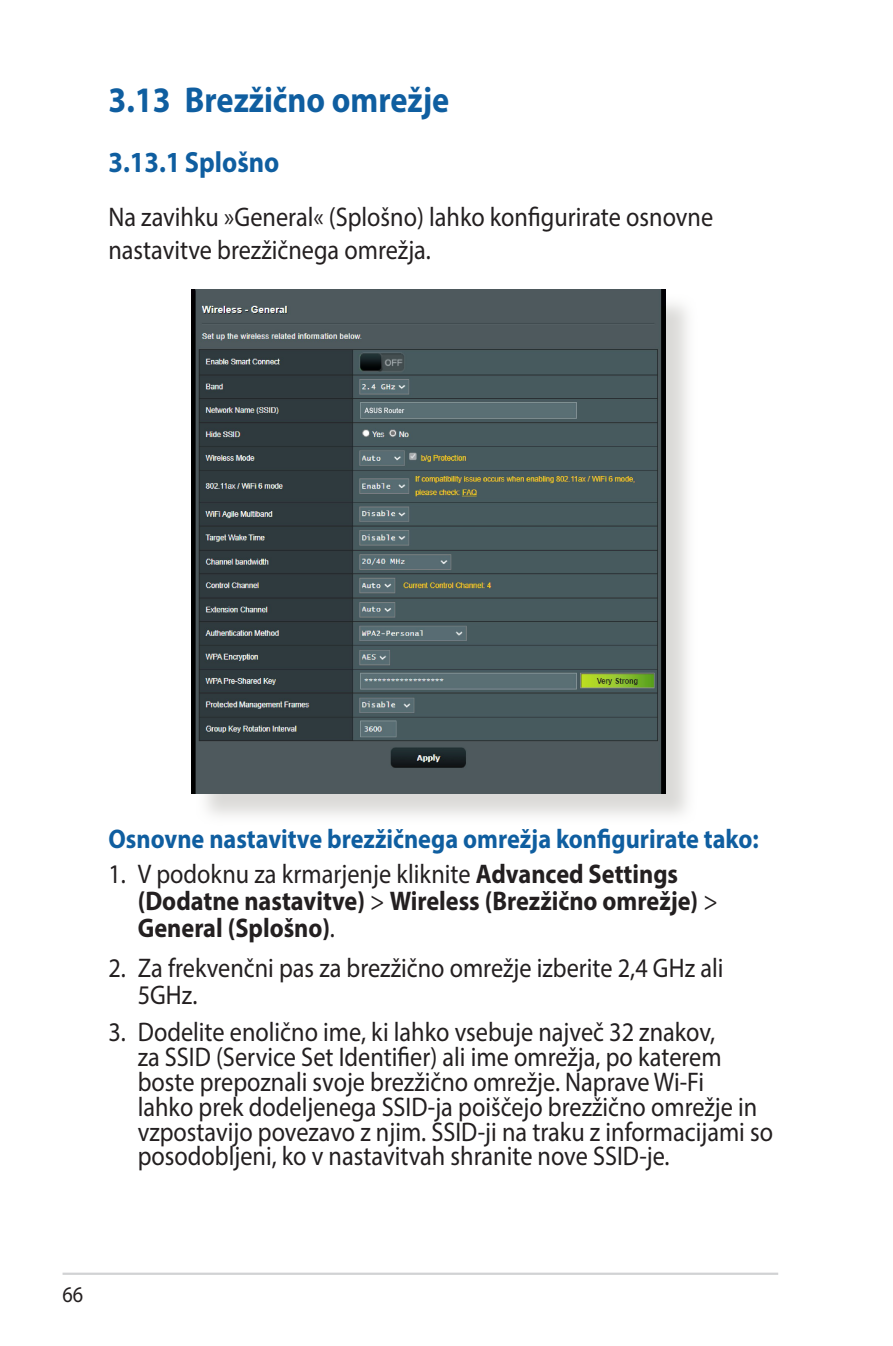
<style>
.page{position:relative;width:893px;height:1346px;background:#fff}
.page>*{position:absolute;margin:0;border:0;box-sizing:border-box;transform-origin:0 0}
.t1{font:700 36px "Myriad Pro";color:#0f5ea0;scale:.9 1}
.t2{font:700 29.25px "Myriad Pro";color:#0f5ea0;scale:.9 1}
.t3{font:27px/24.8px "Myriad Pro";color:#231f20;scale:.9 1}
.t4{font:700 27px/27px "Myriad Pro";color:#231f20;scale:.9 1}
.t5{font:700 27px "Myriad Pro";color:#0f5ea0;scale:.9 1}
.t6{font:22.5px "Myriad Pro";color:#231f20;scale:.9 1}
.s1{font-weight:400}
</style>
<div class="page">
<hr style="left:63px;top:1272px;width:715px;height:3px;background:#d1d2d4">
<div style="left:195px;top:293px;width:503px;height:532px;background:#cfcecb;opacity:.75"></div>
<img style="left:192px;top:290px;width:473px;height:503px">
<h1 class="t1" style="left:108px;top:77px;width:380px">3.13 Brezžično omrežje</h1>
<p class="t2" style="left:108px;top:143px;width:191px">3.13.1 Splošno</p>
<p class="t3" style="left:108px;top:201px;width:673px;line-height:32.4px">Na zavihku »General« (Splošno) lahko konfigurirate osnovne nastavitve brezžičnega omrežja.</p>
<p class="t5" style="left:108px;top:821px;width:724px">Osnovne nastavitve brezžičnega omrežja konfigurirate tako:</p>
<p class="t4" style="left:138px;top:859px;width:646px;text-indent:-29px"><span class="s1">1. V podoknu za krmarjenje kliknite</span> Advanced Settings (Dodatne nastavitve) <span class="s1">&gt;</span> Wireless (Brezžično omrežje) <span class="s1">&gt;<br></span>General (Splošno)<span class="s1">.</span></p>
<p class="t3" style="left:138px;top:954px;width:652px;line-height:27px;text-indent:-29px">2. Za frekvenčni pas za brezžično omrežje izberite 2,4 GHz ali<br>5GHz.</p>
<p class="t3" style="left:138px;top:1019px;width:707px;text-indent:-29px">3. Dodelite enolično ime, ki lahko vsebuje največ 32 znakov,<br>za SSID (Service Set Identifier) ali ime omrežja, po katerem boste prepoznali svoje brezžično omrežje. Naprave Wi-Fi<br>lahko prek dodeljenega SSID-ja poiščejo brezžično omrežje in vzpostavijo povezavo z njim. SSID-ji na traku z informacijami so posodobljeni, ko v nastavitvah shranite nove SSID-je.</p>
<p class="t6" style="left:63px;top:1281px;width:25px">66</p>
</div>
